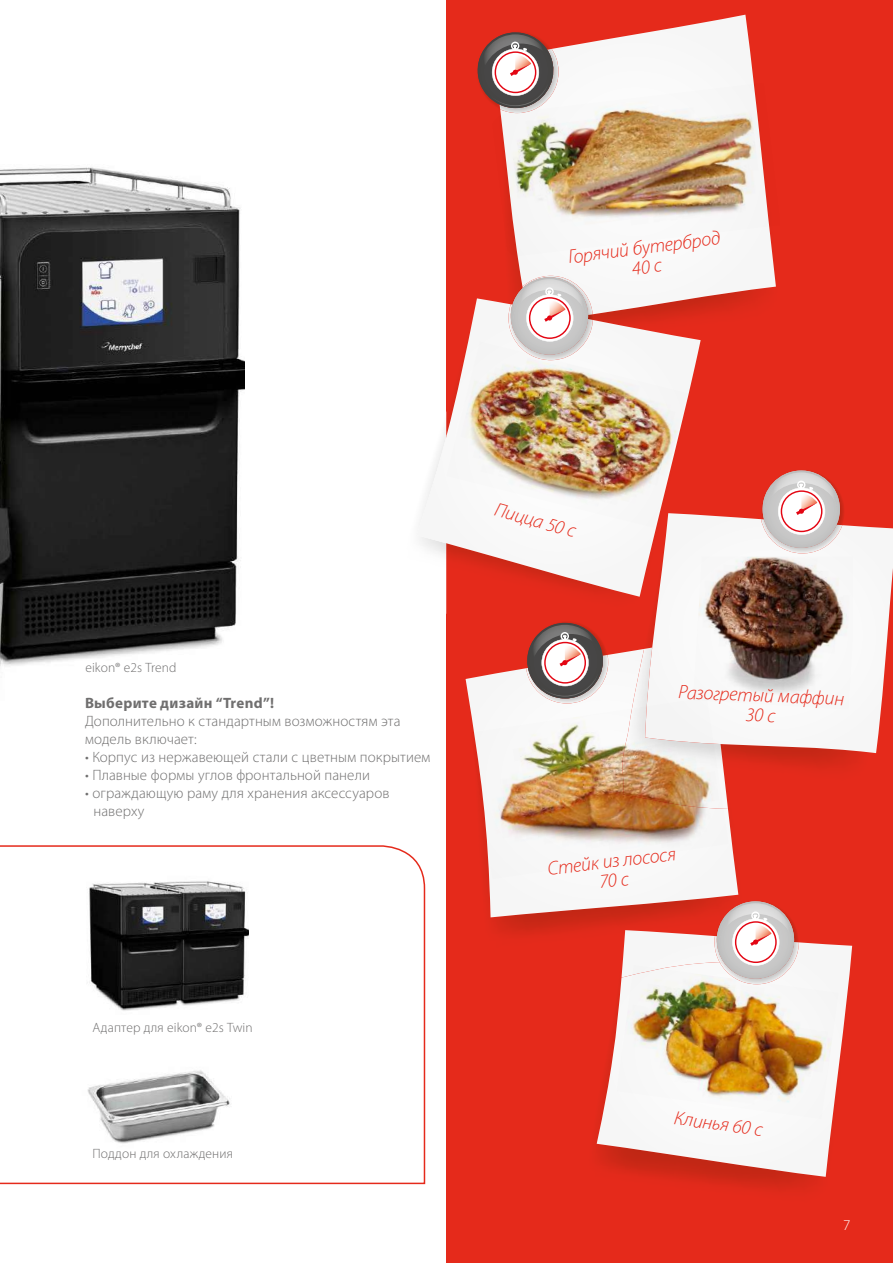
<style>
.page{position:relative;width:893px;height:1263px;background:#fff}
.page>*{position:absolute;margin:0;border:0;box-sizing:border-box;transform-origin:0 0}
.t1{font:italic 300 19.5px/19.5px "Myriad Pro";color:#e52a1b;text-align:center}
.t2{font:300 15px/18px "Myriad Pro";letter-spacing:.01em;color:#706f6f}
.t3{font:700 15px "Myriad Pro";letter-spacing:.02em;color:#706f6f}
.t4{font:300 15px "Myriad Pro";color:#fff}
.t5{font:300 13.5px "Myriad Pro";letter-spacing:.01em;color:#706f6f}
</style>
<div class="page">
<div style="left:446px;top:0;width:447px;height:1263px;background:#e52a1b"></div>
<svg style="left:512px;top:15px;width:264px;height:299px"></svg>
<svg style="left:419px;top:298px;width:282px;height:299px"></svg>
<img style="left:596px;top:946px;width:257px;height:244px">
<svg style="left:597px;top:942px;width:255px;height:235px"></svg>
<img style="left:490px;top:892px;width:249px;height:99px">
<img style="left:619px;top:935px;width:2px;height:30px">
<img style="left:621px;top:930px;width:95px;height:35px">
<svg style="left:466px;top:652px;width:272px;height:265px"></svg>
<img style="left:728px;top:753px;width:131px;height:68px">
<img style="left:728px;top:753px;width:4px;height:56px">
<img style="left:621px;top:648px;width:24px;height:49px">
<svg style="left:645px;top:513px;width:248px;height:240px"></svg>
<svg style="left:477px;top:27px;width:81px;height:76px"></svg>
<svg style="left:522px;top:622px;width:87px;height:75px"></svg>
<img style="left:589px;top:276px;width:4px;height:28px">
<img style="left:508px;top:304px;width:85px;height:38px">
<svg style="left:510px;top:276px;width:79px;height:66px"></svg>
<img style="left:761px;top:548px;width:81px;height:5px">
<svg style="left:760px;top:470px;width:85px;height:78px"></svg>
<img style="left:715px;top:902px;width:1px;height:34px">
<img style="left:714px;top:936px;width:2px;height:26px">
<svg style="left:716px;top:900px;width:84px;height:65px"></svg>
<img style="left:492px;top:83px;width:284px;height:173px">
<img style="left:446px;top:342px;width:241px;height:186px">
<img style="left:471px;top:697px;width:257px;height:182px">
<img style="left:617px;top:965px;width:221px;height:154px">
<img style="left:693px;top:557px;width:160px;height:152px">
<svg style="left:0;top:846px;width:426px;height:339px"></svg>
<img style="left:0;top:167px;width:244px;height:499px">
<img style="left:87px;top:871px;width:162px;height:144px">
<img style="left:77px;top:1056px;width:193px;height:103px">
<h1 class="t1" style="left:567px;top:247px;width:155px;rotate:-7deg">Горячий бутерброд<br>40 с</h1>
<p class="t5" style="left:85px;top:659px;width:93px">eikon® e2s Trend</p>
<p class="t3" style="left:85px;top:693px;width:191px">Выберите дизайн “Trend”!</p>
<p class="t2" style="left:85px;top:711px;width:317px">Дополнительно к стандартным возможностям эта модель включает:</p>
<p class="t2" style="left:85px;top:747px;width:347px">• Корпус из нержавеющей стали с цветным покрытием</p>
<p class="t2" style="left:85px;top:765px;width:286px">• Плавные формы углов фронтальной панели</p>
<p class="t2" style="left:94px;top:783px;width:297px;text-indent:-9px">• ограждающую раму для хранения аксессуаров наверху</p>
<p class="t5" style="left:92px;top:1019px;width:162px">Адаптер для eikon® e2s Twin</p>
<p class="t5" style="left:92px;top:1145px;width:142px">Поддон для охлаждения</p>
<h1 class="t1" style="left:498px;top:500px;width:85px;rotate:16deg">Пицца 50 c</h1>
<h1 class="t1" style="left:679px;top:683px;width:167px;rotate:2deg">Разогретый маффин<br>30 c</h1>
<h1 class="t1" style="left:547px;top:860px;width:131px;rotate:-7deg">Стейк из лосося<br>70 c</h1>
<h1 class="t1" style="left:676px;top:1108px;width:91px;rotate:8deg">Клинья 60 c</h1>
<p class="t4" style="left:843px;top:1216px;width:9px">7</p>
</div>
